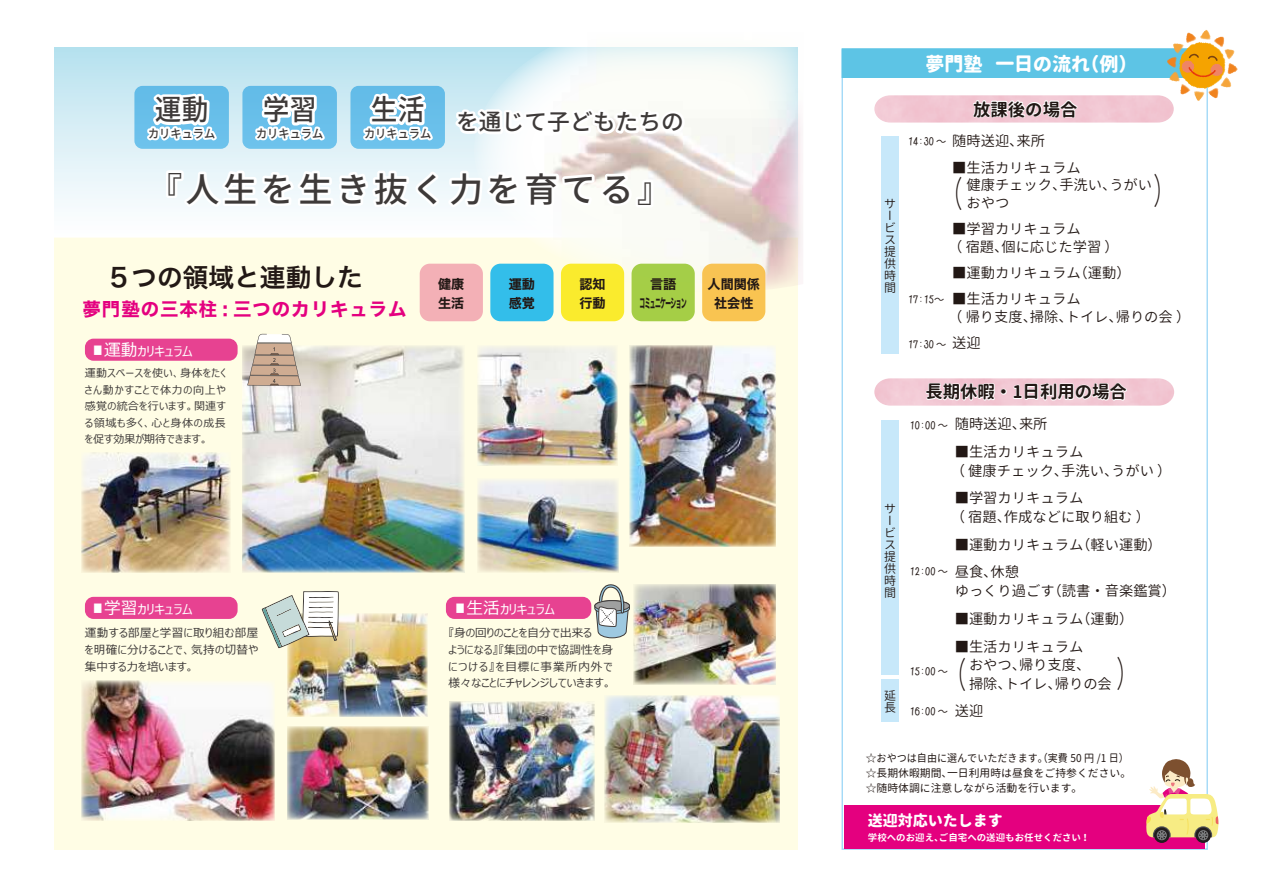
<style>
.page{position:relative;width:1263px;height:893px;background:#fff}
.page>*{position:absolute;margin:0;border:0;box-sizing:border-box;transform-origin:0 0}
.t1{font:300 35.7px "Gen Jyuu Gothic";color:#221815;scale:.62 1}
.t2{font:500 34.2px "Gen Shin Gothic";letter-spacing:.1em;color:#3e3a39}
.t3{font:500 28.65px "Gen Shin Gothic";color:#3e3a39;scale:.93 1}
.t4{font:25.65px "Hiragino Kaku W6 90 ms RKSJ H";color:#221815}
.t5{font:500 22.8px "Gen Shin Gothic";color:#3e3a39}
.t6{font:800 18.9px "Gen Jyuu Gothic";color:#fff}
.t7{font:18.45px "Hiragino Kaku W7 90 msp RKSJ H";letter-spacing:.05em;color:#e4007f}
.t8{font:700 17.4px "Gen Jyuu Gothic";color:#221815}
.t9{font:800 15px "Gen Jyuu Gothic";color:#fff}
.t10{font:14.25px/17.5px "Gen Jyuu Gothic";color:#221815}
.t11{font:13.05px/19.2px "Hiragino Kaku W7 90 msp RKSJ H";color:#221815}
.t12{font:13.05px/19.2px "Hiragino Kaku W7 90 msp RKSJ H";letter-spacing:-.1em;color:#221815;text-align:center}
.t13{font:12.9px "Meiryo UI";color:#fff}
.t14{font:500 12px "Gen Shin Gothic";color:#3e3a39;scale:.93 1}
.t15{font:12px/12px "Gen Jyuu Gothic";color:#221815}
.t16{font:11.55px/16.6px "Meiryo UI";letter-spacing:.005em;color:#3e3a39;text-align:justify}
.t17{font:10.95px/16.5px "Meiryo UI";letter-spacing:.03em;color:#3e3a39;text-align:justify}
.t18{font:10.8px/15px "Gen Jyuu Gothic";color:#221815}
.t19{font:10.35px "Yuzu Pop A M Bold";letter-spacing:-.005em;color:#221815}
.t20{font:700 9.45px "Gen Jyuu Gothic";color:#fff}
.s1{font-size:16.65px}
</style>
<div class="page">
<div style="left:54px;top:237px;width:744px;height:613px;background:#fffde5"></div>
<div style="left:54px;top:47px;width:744px;height:190px;background:linear-gradient(to bottom,#b7e1ee,#fff)"></div>
<img style="left:474px;top:47px;width:329px;height:245px">
<div style="left:420px;top:264px;width:63px;height:57px;background:#f3b0b6;border-radius:10px"></div>
<div style="left:490px;top:264px;width:63px;height:57px;background:#33beea;border-radius:10px"></div>
<div style="left:561px;top:264px;width:63px;height:57px;background:#faeb2d;border-radius:10px"></div>
<div style="left:631px;top:264px;width:64px;height:57px;background:#a5ce46;border-radius:10px"></div>
<div style="left:702px;top:264px;width:63px;height:57px;background:#f9c451;border-radius:10px"></div>
<div style="left:85px;top:597px;width:153px;height:22px;background:#e74291;border-radius:9px"></div>
<div style="left:85px;top:339px;width:153px;height:22px;background:#e74291;border-radius:9px"></div>
<img style="left:604px;top:695px;width:176px;height:128px">
<img style="left:634px;top:584px;width:142px;height:101px">
<img style="left:82px;top:453px;width:149px;height:120px">
<img style="left:630px;top:345px;width:146px;height:201px">
<img style="left:82px;top:681px;width:192px;height:139px">
<img style="left:287px;top:614px;width:140px;height:103px">
<img style="left:287px;top:726px;width:141px;height:93px">
<div style="left:446px;top:597px;width:145px;height:22px;background:#e74291;border-radius:9px"></div>
<svg style="left:262px;top:591px;width:77px;height:57px"></svg>
<svg style="left:594px;top:584px;width:36px;height:55px"></svg>
<div style="left:134px;top:86px;width:95px;height:63px;background:#68bfea;border-radius:8px"></div>
<svg style="left:142px;top:47px;width:545px;height:165px"></svg>
<img style="left:477px;top:346px;width:141px;height:119px">
<img style="left:449px;top:701px;width:145px;height:120px">
<img style="left:242px;top:345px;width:223px;height:227px">
<img style="left:477px;top:480px;width:141px;height:92px">
<svg style="left:247px;top:334px;width:54px;height:52px;background:#cab5a2"></svg>
<div style="left:881px;top:420px;width:18px;height:254px;background:#c7e8fa"></div>
<div style="left:842px;top:49px;width:365px;height:28px;background:#5dc4e5"></div>
<div style="left:844px;top:805px;width:361px;height:43px;background:#e4007f"></div>
<svg style="left:1154px;top:827px;width:15px;height:16px"></svg>
<div style="left:1157px;top:830px;width:10px;height:10px;background:#727375;border-radius:50%"></div>
<svg style="left:1195px;top:827px;width:16px;height:16px"></svg>
<div style="left:1198px;top:830px;width:10px;height:10px;background:#737375;border-radius:50%"></div>
<svg style="left:1146px;top:758px;width:73px;height:81px"></svg>
<svg style="left:874px;top:378px;width:300px;height:28px"></svg>
<svg style="left:874px;top:30px;width:364px;height:93px"></svg>
<div style="left:881px;top:137px;width:18px;height:217px;background:#c7e8fa"></div>
<div style="left:881px;top:679px;width:18px;height:43px;background:#c7e8fa"></div>
<h3 class="t3" style="left:155px;top:89px;width:59px">運動</h3>
<h3 class="t3" style="left:263px;top:89px;width:59px">学習</h3>
<p class="t14" style="left:148px;top:125px;width:74px">カリキュラム</p>
<p class="t14" style="left:256px;top:125px;width:74px">カリキュラム</p>
<h3 class="t3" style="left:371px;top:89px;width:59px">生活</h3>
<p class="t14" style="left:364px;top:125px;width:74px">カリキュラム</p>
<h3 class="t5" style="left:456px;top:105px;width:229px">を通じて子どもたちの</h3>
<h2 class="t2" style="left:148px;top:164px;width:525px">『人生を生き抜く力を育てる』</h2>
<h3 class="t4" style="left:106px;top:264px;width:259px">５つの領域と連動した</h3>
<p class="t7" style="left:83px;top:299px;width:325px">夢門塾の三本柱 : 三つのカリキュラム</p>
<p class="t13" style="left:91px;top:342px;width:103px"><span class="s1">■運動</span>カリキュラム</p>
<p class="t17" style="left:85px;top:366px;width:142px">運動スペースを使い、身体をたくさん動かすことで体力の向上や感覚の統合を行います。関連する領域も多く、心と身体の成長を促す効果が期待できます。</p>
<p class="t11" style="left:438px;top:275px;width:28px">健康生活</p>
<p class="t11" style="left:509px;top:275px;width:28px">運動感覚</p>
<p class="t11" style="left:579px;top:275px;width:28px">認知行動</p>
<p class="t12" style="left:639px;top:275px;width:49px">言語<br>コミュニケーション</p>
<p class="t11" style="left:707px;top:275px;width:54px;text-align:center">人間関係社会性</p>
<p class="t13" style="left:91px;top:600px;width:103px"><span class="s1">■学習</span>カリキュラム</p>
<p class="t16" style="left:85px;top:625px;width:175px">運動する部屋と学習に取り組む部屋を明確に分けることで、気持の切替や集中する力を培います。</p>
<p class="t13" style="left:454px;top:600px;width:103px"><span class="s1">■生活</span>カリキュラム</p>
<p class="t16" style="left:448px;top:625px;width:166px;text-align:left">『身の回りのことを自分で出来る<br>ようになる』『集団の中で協調性を身につける』を目標に事業所内外で様々なことにチャレンジしていきます。</p>
<p class="t15" style="left:884px;top:197px;width:13px">サービス提供時間</p>
<h3 class="t6" style="left:925px;top:49px;width:214px">夢門塾 一日の流れ（例）</h3>
<p class="t8" style="left:973px;top:96px;width:106px">放課後の場合</p>
<p class="t10" style="left:952px;top:132px;width:94px">随時送迎、来所</p>
<p class="t10" style="left:952px;top:158px;width:202px">■生活カリキュラム<br>　健康チェック、手洗い、うがい　おやつ</p>
<p class="t10" style="left:948px;top:220px;width:172px">■学習カリキュラム<br>（ 宿題、個に応じた学習 ）</p>
<p class="t10" style="left:952px;top:264px;width:180px">■運動カリキュラム（運動）</p>
<p class="t10" style="left:948px;top:290px;width:244px">■生活カリキュラム<br>（ 帰り支度、掃除、トイレ、帰りの会 ）</p>
<p class="t10" style="left:952px;top:334px;width:30px">送迎</p>
<p class="t19" style="left:908px;top:136px;width:40px">14:30 ～</p>
<h1 class="t1" style="left:940px;top:168px;width:37px">（</h1>
<h1 class="t1" style="left:1153px;top:165px;width:37px">）</h1>
<p class="t19" style="left:908px;top:294px;width:38px">17:15～</p>
<p class="t19" style="left:908px;top:339px;width:40px">17:30 ～</p>
<p class="t15" style="left:884px;top:502px;width:13px">サービス提供時間</p>
<p class="t15" style="left:884px;top:689px;width:13px">延長</p>
<p class="t8" style="left:925px;top:379px;width:203px">長期休暇・1日利用の場合</p>
<p class="t10" style="left:955px;top:415px;width:94px">随時送迎、来所</p>
<p class="t10" style="left:951px;top:442px;width:222px;line-height:18.5px">■生活カリキュラム<br>（ 健康チェック、手洗い、うがい ）</p>
<p class="t10" style="left:951px;top:489px;width:201px;line-height:18.5px">■学習カリキュラム<br>（ 宿題、作成などに取り組む ）</p>
<p class="t10" style="left:955px;top:530px;width:209px;line-height:27.8px">■運動カリキュラム（軽い運動）昼食、休憩</p>
<p class="t10" style="left:955px;top:582px;width:223px">ゆっくり過ごす（読書・音楽鑑賞）</p>
<p class="t10" style="left:955px;top:609px;width:180px">■運動カリキュラム（運動）</p>
<p class="t10" style="left:955px;top:637px;width:159px;line-height:18.5px">■生活カリキュラム<br>　おやつ、帰り支度、<br>　掃除、トイレ、帰りの会</p>
<p class="t10" style="left:955px;top:702px;width:30px">送迎</p>
<p class="t19" style="left:910px;top:420px;width:40px">10:00 ～</p>
<p class="t19" style="left:910px;top:566px;width:40px">12:00 ～</p>
<h1 class="t1" style="left:944px;top:649px;width:37px">（</h1>
<h1 class="t1" style="left:1116px;top:648px;width:37px">）</h1>
<p class="t19" style="left:910px;top:666px;width:40px">15:00 ～</p>
<p class="t19" style="left:910px;top:707px;width:40px">16:00 ～</p>
<p class="t18" style="left:866px;top:750px;width:267px">☆おやつは自由に選んでいただきます。（実費 50 円 /1 日）☆長期休暇期間、一日利用時は昼食をご持参ください。☆随時体調に注意しながら活動を行います。</p>
<p class="t9" style="left:868px;top:809px;width:136px">送迎対応いたします</p>
<p class="t20" style="left:868px;top:830px;width:223px">学校へのお迎え、ご自宅への送迎もお任せください！</p>
</div>
